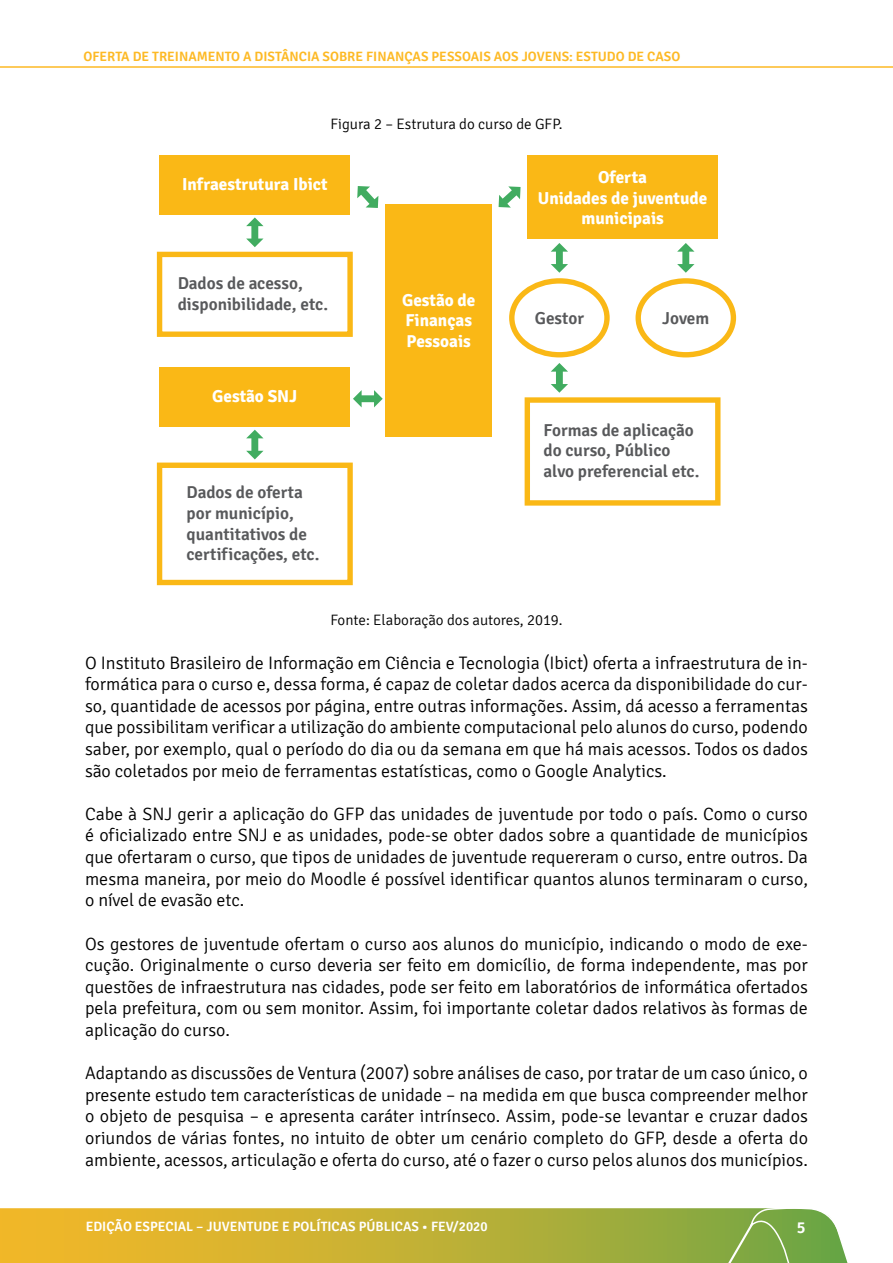
<style>
.page{position:relative;width:893px;height:1263px;background:#fff}
.page>*{position:absolute;margin:0;border:0;box-sizing:border-box;transform-origin:0 0}
.texto{font:300 18px/21.6px "Signika";color:#000;text-align:justify}
.t1{font:600 17.25px/20.7px "Signika";color:#58595b}
.t2{font:700 17.25px/20.7px "Signika";color:#fff;text-align:center}
.t3{font:600 16.5px "Signika";color:#fff}
.legenda{font:300 15px "Signika";color:#000}
.t4{font:600 13.5px "Signika";color:#fdb924}
.t5{font:600 13.5px "Signika";color:#fff}
</style>
<div class="page">
<svg style="left:0;top:1208px;width:658px;height:55px;background:#cbb233"></svg>
<hr style="left:0;top:66px;width:893px;height:2px;background:#fdca5a">
<svg style="left:658px;top:1208px;width:190px;height:55px;background:#89af51"></svg>
<div style="left:635px;top:278px;width:101px;height:79px;border:5px solid #fab816;border-radius:50%"></div>
<div style="left:509px;top:278px;width:101px;height:79px;border:5px solid #fab816;border-radius:50%"></div>
<div style="left:525px;top:397px;width:195px;height:109px;border:5px solid #fab816"></div>
<div style="left:157px;top:463px;width:196px;height:122px;border:5px solid #fab816"></div>
<div style="left:157px;top:252px;width:196px;height:85px;border:5px solid #fab816"></div>
<div style="left:160px;top:155px;width:190px;height:59px;background:#fab816"></div>
<div style="left:527px;top:155px;width:191px;height:84px;background:#fab816"></div>
<div style="left:160px;top:367px;width:190px;height:60px;background:#fab816"></div>
<div style="left:386px;top:204px;width:106px;height:233px;background:#fab816"></div>
<svg style="left:246px;top:217px;width:17px;height:30px"></svg>
<svg style="left:551px;top:243px;width:17px;height:30px"></svg>
<svg style="left:551px;top:363px;width:17px;height:30px"></svg>
<svg style="left:677px;top:243px;width:17px;height:30px"></svg>
<svg style="left:357px;top:186px;width:21px;height:22px"></svg>
<svg style="left:499px;top:186px;width:22px;height:22px"></svg>
<svg style="left:246px;top:430px;width:17px;height:29px"></svg>
<svg style="left:353px;top:390px;width:30px;height:17px"></svg>
<p class="t4" style="left:84px;top:48px;width:598px">OFERTA DE TREINAMENTO A DISTÂNCIA SOBRE FINANÇAS PESSOAIS AOS JOVENS: ESTUDO DE CASO</p>
<p class="legenda" style="left:330px;top:115px;width:233px">Figura 2 – Estrutura do curso de GFP.</p>
<p class="t2" style="left:182px;top:174px;width:147px">Infraestrutura Ibict</p>
<p class="t1" style="left:178px;top:273px;width:152px">Dados de acesso, disponibilidade, etc.</p>
<p class="t2" style="left:212px;top:386px;width:87px">Gestão SNJ</p>
<p class="t1" style="left:187px;top:482px;width:134px">Dados de oferta por município, quantitativos de certificações, etc.</p>
<p class="t2" style="left:402px;top:290px;width:75px;text-align:left">Gestão de<br>Finanças<br>Pessoais</p>
<p class="t2" style="left:538px;top:167px;width:171px">Oferta<br>Unidades de juventude municipais</p>
<p class="t1" style="left:535px;top:308px;width:51px">Gestor</p>
<p class="t1" style="left:662px;top:308px;width:49px">Jovem</p>
<p class="t1" style="left:543px;top:420px;width:157px">Formas de aplicação do curso, Público alvo preferencial etc.</p>
<p class="legenda" style="left:330px;top:612px;width:234px">Fonte: Elaboração dos autores, 2019.</p>
<p class="texto" style="left:85px;top:652px;width:724px">O Instituto Brasileiro de Informação em Ciência e Tecnologia (Ibict) oferta a infraestrutura de in&shy;formática para o curso e, dessa forma, é capaz de coletar dados acerca da disponibilidade do cur&shy;so, quantidade de acessos por página, entre outras informações. Assim, dá acesso a ferramentas que possibilitam verificar a utilização do ambiente computacional pelo alunos do curso, podendo saber, por exemplo, qual o período do dia ou da semana em que há mais acessos. Todos os dados são coletados por meio de ferramentas estatísticas, como o Google Analytics.</p>
<p class="texto" style="left:85px;top:803px;width:724px">Cabe à SNJ gerir a aplicação do GFP das unidades de juventude por todo o país. Como o curso é oficializado entre SNJ e as unidades, pode-se obter dados sobre a quantidade de municípios que ofertaram o curso, que tipos de unidades de juventude requereram o curso, entre outros. Da mesma maneira, por meio do Moodle é possível identificar quantos alunos terminaram o curso, o nível de evasão etc.</p>
<p class="texto" style="left:85px;top:933px;width:724px">Os gestores de juventude ofertam o curso aos alunos do município, indicando o modo de exe&shy;cução. Originalmente o curso deveria ser feito em domicílio, de forma independente, mas por questões de infraestrutura nas cidades, pode ser feito em laboratórios de informática ofertados pela prefeitura, com ou sem monitor. Assim, foi importante coletar dados relativos às formas de aplicação do curso.</p>
<p class="texto" style="left:85px;top:1062px;width:724px">Adaptando as discussões de Ventura (2007) sobre análises de caso, por tratar de um caso único, o presente estudo tem características de unidade – na medida em que busca compreender melhor o objeto de pesquisa – e apresenta caráter intrínseco. Assim, pode-se levantar e cruzar dados oriundos de várias fontes, no intuito de obter um cenário completo do GFP, desde a oferta do ambiente, acessos, articulação e oferta do curso, até o fazer o curso pelos alunos dos municípios.</p>
<p class="t5" style="left:86px;top:1218px;width:403px">EDIÇÃO ESPECIAL – JUVENTUDE E POLÍTICAS PÚBLICAS • FEV/2020</p>
<p class="t3" style="left:797px;top:1218px;width:10px">5</p>
</div>
